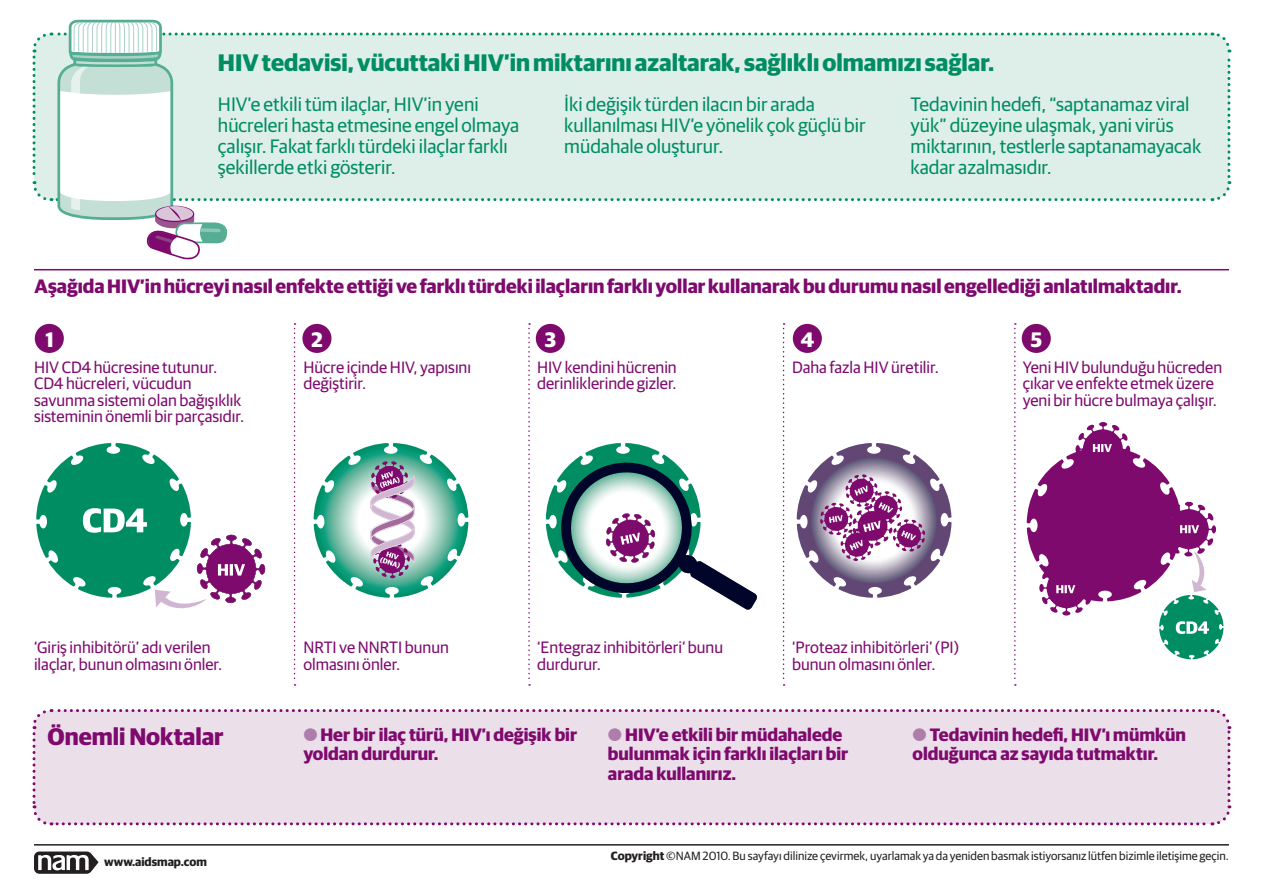
<style>
.page{position:relative;width:1263px;height:893px;background:#fff}
.page>*{position:absolute;margin:0;border:0;box-sizing:border-box;transform-origin:0 0}
.t1{font:700 24px "Guardian Sans";color:#008d62}
.t2{font:700 24px "Guardian Sans";color:#7e0a6d}
.t3{font:700 21px "Guardian Sans";color:#fff}
.t4{font:19.5px/21px "Guardian Sans";color:#008d62}
.t5{font:700 19.5px "Guardian Sans";color:#7e0a6d}
.t6{font:700 18px/19.5px "Guardian Sans";color:#7e0a6d}
.t7{font:16.5px/16.5px "Guardian Sans";color:#7e0a6d}
.t8{font:12px "Guardian Sans";color:#231f20}
.t9{font:700 12px "Guardian Sans";color:#231f20}
.s1{color:#af7da9}
.s2{font-weight:700}
</style>
<div class="page">
<div style="left:32px;top:709px;width:1200px;height:117px;background:#ebdfea"></div>
<hr style="left:34px;top:269px;width:1195px;height:1px;background:#7e0a6d">
<div style="left:35px;top:324px;width:29px;height:29px;background:#7e0a6d;border-radius:50%"></div>
<div style="left:302px;top:324px;width:29px;height:29px;background:#7e0a6d;border-radius:50%"></div>
<div style="left:536px;top:324px;width:29px;height:29px;background:#7e0a6d;border-radius:50%"></div>
<div style="left:793px;top:324px;width:29px;height:29px;background:#7e0a6d;border-radius:50%"></div>
<div style="left:1022px;top:324px;width:29px;height:29px;background:#7e0a6d;border-radius:50%"></div>
<svg style="left:294px;top:323px;width:1px;height:363px"></svg>
<svg style="left:528px;top:323px;width:2px;height:363px"></svg>
<svg style="left:783px;top:323px;width:1px;height:363px"></svg>
<svg style="left:1014px;top:323px;width:2px;height:363px"></svg>
<svg style="left:32px;top:19px;width:1200px;height:241px"></svg>
<hr style="left:34px;top:844px;width:1195px;height:2px;background:#231f20">
<svg style="left:34px;top:851px;width:65px;height:23px"></svg>
<svg style="left:797px;top:443px;width:154px;height:155px"></svg>
<svg style="left:36px;top:443px;width:229px;height:166px"></svg>
<svg style="left:1027px;top:422px;width:196px;height:237px"></svg>
<svg style="left:546px;top:443px;width:211px;height:167px"></svg>
<svg style="left:314px;top:443px;width:119px;height:155px"></svg>
<p class="t1" style="left:218px;top:44px;width:778px">HIV tedavisi, vücuttaki HIV’in miktarını azaltarak, sağlıklı olmamızı sağlar.</p>
<p class="t4" style="left:218px;top:92px;width:303px">HIV’e etkili tüm ilaçlar, HIV’in yeni hücreleri hasta etmesine engel olmaya çalışır. Fakat farklı türdeki ilaçlar farklı şekillerde etki gösterir.</p>
<p class="t4" style="left:564px;top:92px;width:303px">İki değişik türden ilacın bir arada kullanılması HIV’e yönelik çok güçlü bir müdahale oluşturur.</p>
<p class="t4" style="left:911px;top:92px;width:292px">Tedavinin hedefi, “saptanamaz viral yük” düzeyine ulaşmak, yani virüs miktarının, testlerle saptanamayacak kadar azalmasıdır.</p>
<p class="t5" style="left:35px;top:271px;width:1148px">Aşağıda HIV’in hücreyi nasıl enfekte ettiği ve farklı türdeki ilaçların farklı yollar kullanarak bu durumu nasıl engellediği anlatılmaktadır.</p>
<p class="t3" style="left:45px;top:324px;width:10px">1</p>
<p class="t3" style="left:311px;top:324px;width:13px">2</p>
<p class="t3" style="left:545px;top:324px;width:13px">3</p>
<p class="t3" style="left:801px;top:324px;width:15px">4</p>
<p class="t3" style="left:1031px;top:324px;width:13px">5</p>
<p class="t7" style="left:34px;top:358px;width:212px">HIV CD4 hücresine tutunur.<br>CD4 hücreleri, vücudun savunma sistemi olan bağışıklık sisteminin önemli bir parçasıdır.</p>
<p class="t7" style="left:303px;top:358px;width:169px">Hücre içinde HIV, yapısını değiştirir.</p>
<p class="t7" style="left:537px;top:358px;width:141px">HIV kendini hücrenin derinliklerinde gizler.</p>
<p class="t7" style="left:792px;top:358px;width:148px">Daha fazla HIV üretilir.</p>
<p class="t7" style="left:1023px;top:358px;width:201px">Yeni HIV bulunduğu hücreden çıkar ve enfekte etmek üzere yeni bir hücre bulmaya çalışır.</p>
<p class="t7" style="left:34px;top:638px;width:190px">‘Giriş inhibitörü’ adı verilen ilaçlar, bunun olmasını önler.</p>
<p class="t7" style="left:303px;top:638px;width:147px">NRTI ve NNRTI bunun</p>
<p class="t7" style="left:303px;top:655px;width:98px">olmasını önler.</p>
<p class="t7" style="left:537px;top:638px;width:188px">‘Entegraz inhibitörleri’ bunu durdurur.</p>
<p class="t7" style="left:792px;top:638px;width:168px">‘Proteaz inhibitörleri’ (PI) bunun olmasını önler.</p>
<p class="t2" style="left:47px;top:719px;width:178px">Önemli Noktalar</p>
<p class="t6" style="left:303px;top:723px;width:275px"><span class="s1">●</span> Her bir ilaç türü, HIV’ı değişik bir yoldan durdurur.</p>
<p class="t6" style="left:608px;top:723px;width:242px"><span class="s1">●</span> HIV’e etkili bir müdahalede bulunmak için farklı ilaçları bir arada kullanırız.</p>
<p class="t6" style="left:912px;top:723px;width:275px"><span class="s1">●</span> Tedavinin hedefi, HIV’ı mümkün olduğunca az sayıda tutmaktır.</p>
<p class="t9" style="left:104px;top:853px;width:104px">www.aidsmap.com</p>
<p class="t8" style="left:611px;top:848px;width:620px"><span class="s2">Copyright</span> ©NAM 2010. Bu sayfayı dilinize çevirmek, uyarlamak ya da yeniden basmak istiyorsanız lütfen bizimle iletişime geçin.</p>
</div>
